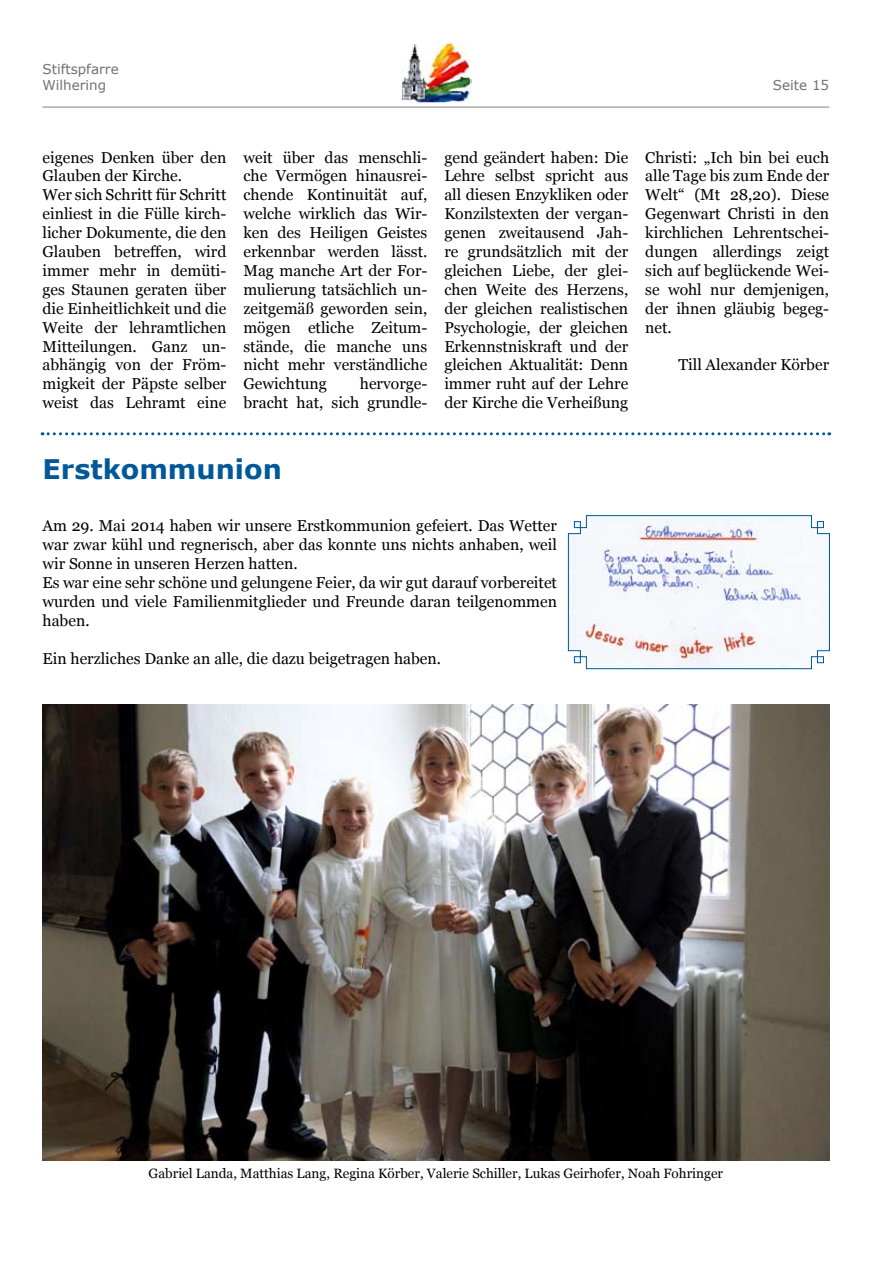
<style>
.page{position:relative;width:893px;height:1263px;background:#fff}
.page>*{position:absolute;margin:0;border:0;box-sizing:border-box;transform-origin:0 0}
.t1{font:700 27px "Verdana";color:#005899}
.t2{font:15.75px/18.9px "Georgia";color:#000;text-align:justify}
.t3{font:13.5px "Georgia";color:#000}
.t4{font:13.5px/16.2px "Verdana";color:#707173}
</style>
<div class="page">
<hr style="left:43px;top:107px;width:786px;height:1px;background:#000">
<img style="left:402px;top:43px;width:69px;height:60px">
<svg style="left:42px;top:432px;width:788px;height:3px"></svg>
<img style="left:43px;top:704px;width:786px;height:457px">
<svg style="left:568px;top:515px;width:262px;height:154px"></svg>
<p class="t4" style="left:43px;top:61px;width:78px">Stiftspfarre<br>Wilhering</p>
<p class="t4" style="left:773px;top:77px;width:58px">Seite 15</p>
<p class="t2" style="left:43px;top:148px;width:185px;text-align:left">eigenes Denken über den<br>Glauben der Kirche.<br>Wer sich Schritt für Schritt einliest in die Fülle kirch&shy;licher Dokumente, die den<br>Glauben betreffen, wird immer mehr in demüti&shy;ges Staunen geraten über die Einheitlichkeit und die<br>Weite der lehramtlichen<br>Mitteilungen. Ganz un&shy;abhängig von der Fröm&shy;migkeit der Päpste selber weist das Lehramt eine</p>
<p class="t2" style="left:243px;top:148px;width:185px">weit über das menschli&shy;che Vermögen hinausrei&shy;chende Kontinuität auf, welche wirklich das Wir&shy;ken des Heiligen Geistes erkennbar werden lässt.<br>Mag manche Art der For&shy;mulierung tatsächlich un&shy;zeitgemäß geworden sein, mögen etliche Zeitum&shy;stände, die manche uns nicht mehr verständliche Gewichtung</p>
<p class="t2" style="left:243px;top:375px;width:185px;text-align:right">hervorge-<br>bracht hat, sich grundle-</p>
<p class="t2" style="left:444px;top:148px;width:185px">gend geändert haben: Die Lehre selbst spricht aus all diesen Enzykliken oder Konzilstexten der vergan&shy;genen zweitausend Jah&shy;re grundsätzlich mit der gleichen Liebe, der glei&shy;chen Weite des Herzens, der gleichen realistischen Psychologie, der gleichen Erkennstniskraft und der gleichen Aktualität: Denn immer ruht auf der Lehre der Kirche die Verheißung</p>
<p class="t2" style="left:645px;top:148px;width:185px">Christi: „Ich bin bei euch alle Tage bis zum Ende der Welt“ (Mt 28,20). Diese Gegenwart Christi in den kirchlichen Lehrentschei&shy;dungen allerdings zeigt sich auf beglückende Wei&shy;se wohl nur demjenigen, der ihnen gläubig begeg&shy;net.</p>
<p class="t2" style="left:678px;top:356px;width:152px">Till Alexander Körber</p>
<h1 class="t1" style="left:43px;top:449px;width:241px">Erstkommunion</h1>
<p class="t2" style="left:43px;top:517px;width:516px;text-align:left">Am 29. Mai 2014 haben wir unsere Erstkommunion gefeiert. Das Wetter war zwar kühl und regnerisch, aber das konnte uns nichts anhaben, weil wir Sonne in unseren Herzen hatten.<br>Es war eine sehr schöne und gelungene Feier, da wir gut darauf vorbereitet wurden und viele Familienmitglieder und Freunde daran teilgenommen haben.</p>
<p class="t2" style="left:43px;top:649px;width:400px">Ein herzliches Danke an alle, die dazu beigetragen haben.</p>
<p class="t3" style="left:149px;top:1165px;width:576px">Gabriel Landa, Matthias Lang, Regina Körber, Valerie Schiller, Lukas Geirhofer, Noah Fohringer</p>
</div>
